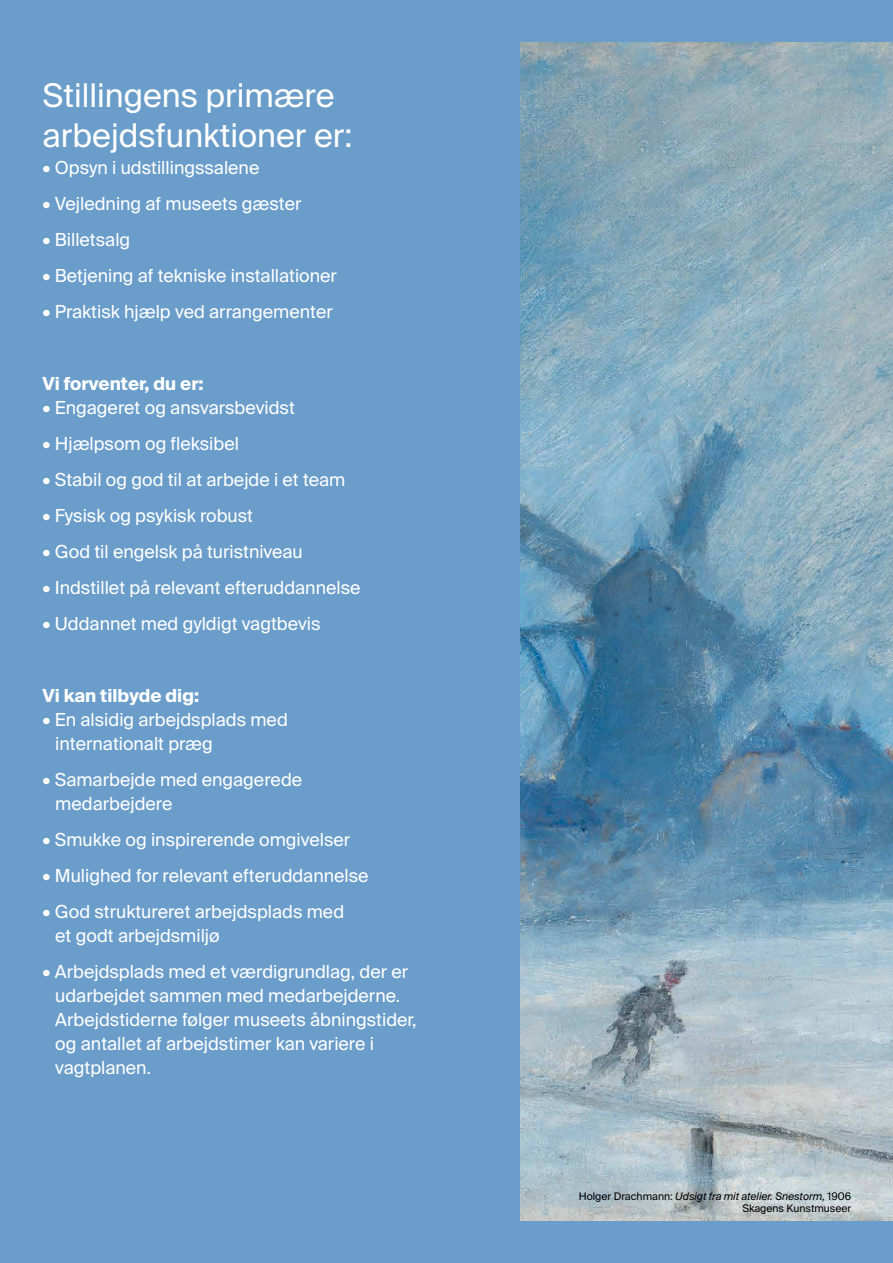
<style>
.page{position:relative;width:893px;height:1263px;background:#6a9dca}
.page>*{position:absolute;margin:0;border:0;box-sizing:border-box;transform-origin:0 0}
.t1{font:32.7px/39.2px "Suisse Intl";color:#fff}
.t2{font:18px/24px "Suisse Intl";color:#fff}
.t3{font:700 18px "Suisse Intl";color:#fff}
.t4{font:10.5px/12.6px "Suisse Intl";color:#000;text-align:right}
.s1{font-style:italic}
</style>
<div class="page">
<img style="left:521px;top:43px;width:372px;height:1177px">
<h1 class="t1" style="left:43px;top:76px;width:312px">Stillingens primære arbejdsfunktioner er:</h1>
<p class="t2" style="left:43px;top:155px;width:218px">• Opsyn i udstillingssalene</p>
<p class="t2" style="left:43px;top:191px;width:260px">• Vejledning af museets gæster</p>
<p class="t2" style="left:43px;top:227px;width:89px">• Billetsalg</p>
<p class="t2" style="left:43px;top:263px;width:296px">• Betjening af tekniske installationer</p>
<p class="t2" style="left:43px;top:299px;width:292px">• Praktisk hjælp ved arrangementer</p>
<p class="t3" style="left:43px;top:373px;width:163px">Vi forventer, du er:</p>
<p class="t2" style="left:43px;top:395px;width:254px">• Engageret og ansvarsbevidst</p>
<p class="t2" style="left:43px;top:431px;width:198px">• Hjælpsom og fleksibel</p>
<p class="t2" style="left:43px;top:467px;width:304px">• Stabil og god til at arbejde i et team</p>
<p class="t2" style="left:43px;top:503px;width:212px">• Fysisk og psykisk robust</p>
<p class="t2" style="left:43px;top:539px;width:262px">• God til engelsk på turistniveau</p>
<p class="t2" style="left:43px;top:575px;width:320px">• Indstillet på relevant efteruddannelse</p>
<p class="t2" style="left:43px;top:611px;width:280px">• Uddannet med gyldigt vagtbevis</p>
<p class="t3" style="left:43px;top:685px;width:158px">Vi kan tilbyde dig:</p>
<p class="t2" style="left:55px;top:707px;width:234px;text-indent:-13px">• En alsidig arbejdsplads med internationalt præg</p>
<p class="t2" style="left:55px;top:767px;width:248px;text-indent:-13px">• Samarbejde med engagerede medarbejdere</p>
<p class="t2" style="left:43px;top:827px;width:309px">• Smukke og inspirerende omgivelser</p>
<p class="t2" style="left:43px;top:863px;width:328px">• Mulighed for relevant efteruddannelse</p>
<p class="t2" style="left:55px;top:899px;width:290px;text-indent:-13px">• God struktureret arbejdsplads med et godt arbejdsmiljø</p>
<p class="t2" style="left:55px;top:959px;width:363px;text-indent:-13px">• Arbejdsplads med et værdigrundlag, der er udarbejdet sammen med medarbejderne.<br>Arbejdstiderne følger museets åbningstider, og antallet af arbejdstimer kan variere i vagtplanen.</p>
<p class="t4" style="left:579px;top:1190px;width:274px">Holger Drachmann: <span class="s1">Udsigt fra mit atelier. Snestorm,</span> 1906<br>Skagens Kunstmuseer</p>
</div>
